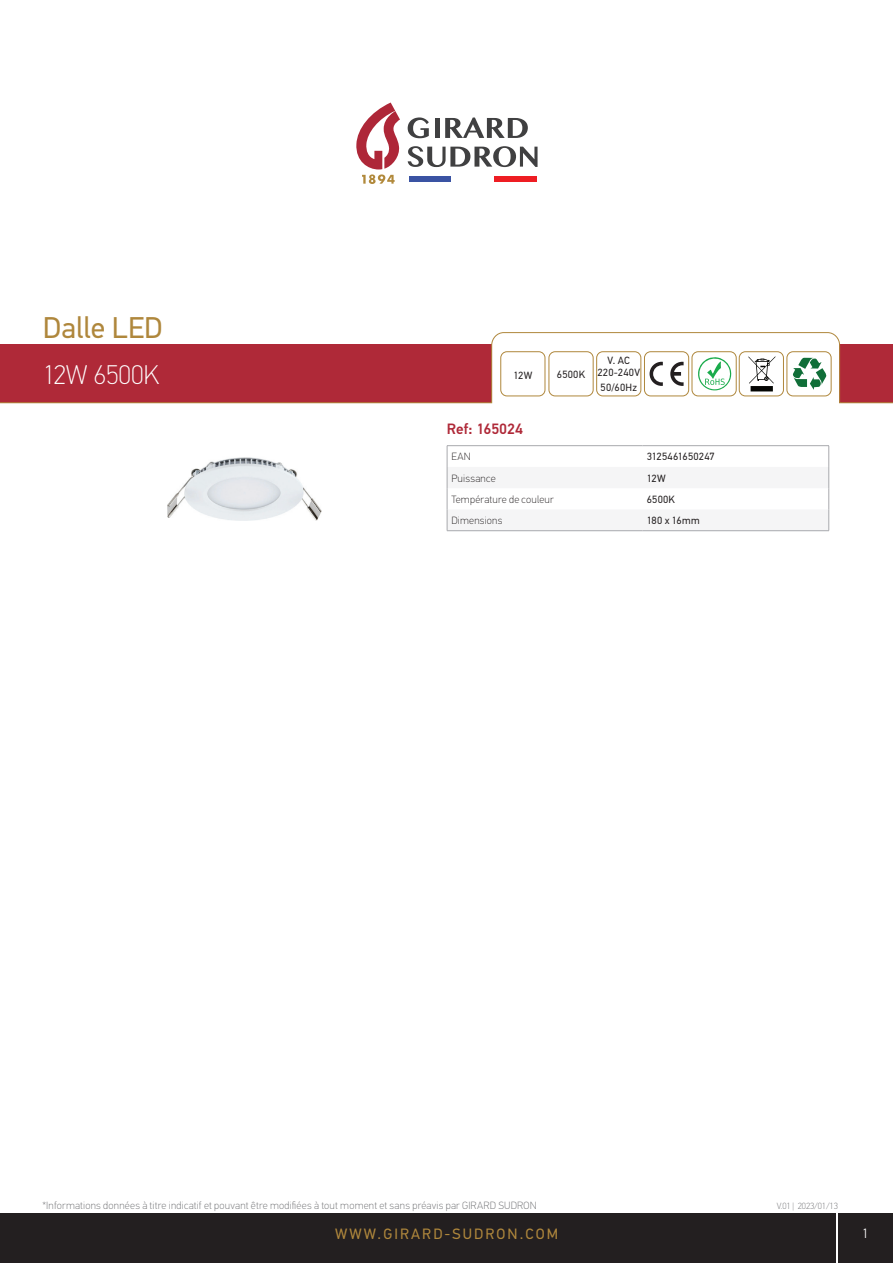
<style>
.page{position:relative;width:893px;height:1263px;background:#fff}
.page>*{position:absolute;margin:0;border:0;box-sizing:border-box;transform-origin:0 0}
.t1{font:30px "PF Din Text Pro";color:#af873c}
.t2{font:100 27px "PF Din Text Pro";letter-spacing:-.005em;color:#fff}
.t3{font:15px "PF Din Text Pro";letter-spacing:.14em;color:#af873c}
.t4{font:500 15px "PF Din Text Pro";color:#af2938}
.t5{font:300 13.5px "PF Din Text Pro";color:#fff}
.t6{font:100 10.5px "PF Din Text Pro";letter-spacing:.02em;color:#6c6d70}
.t7{font:10.5px/12px "PF Din Text Pro";letter-spacing:.02em;color:#231f20;text-align:center}
.t8{font:100 10.5px "PF Din Text Pro";letter-spacing:.015em;color:#231f20}
.t9{font:100 9px "PF Din Text Pro";letter-spacing:-.01em;color:#6c6d70}
</style>
<div class="page">
<div style="left:0;top:1213px;width:836px;height:50px;background:#231f20"></div>
<div style="left:838px;top:1213px;width:55px;height:50px;background:#231f20"></div>
<hr style="left:447px;top:445px;width:195px;height:1px;background:#a8a9ad">
<hr style="left:642px;top:445px;width:187px;height:1px;background:#a8a9ad">
<svg style="left:447px;top:446px;width:382px;height:84px"></svg>
<hr style="left:447px;top:530px;width:195px;height:1px;background:#a8a9ad">
<hr style="left:642px;top:530px;width:187px;height:1px;background:#a8a9ad">
<svg style="left:0;top:332px;width:893px;height:71px"></svg>
<div style="left:549px;top:351px;width:44px;height:45px;border:1px solid #af873c;border-radius:6px"></div>
<div style="left:501px;top:351px;width:44px;height:45px;border:1px solid #af873c;border-radius:6px"></div>
<div style="left:596px;top:351px;width:45px;height:45px;border:1px solid #af873c;border-radius:6px"></div>
<div style="left:787px;top:351px;width:44px;height:45px;border:1px solid #af873c;border-radius:6px"></div>
<svg style="left:792px;top:358px;width:35px;height:32px"></svg>
<div style="left:739px;top:351px;width:45px;height:45px;border:1px solid #af873c;border-radius:6px"></div>
<svg style="left:748px;top:356px;width:27px;height:35px"></svg>
<div style="left:692px;top:351px;width:44px;height:45px;border:1px solid #af873c;border-radius:6px"></div>
<svg style="left:698px;top:357px;width:33px;height:33px"></svg>
<div style="left:644px;top:351px;width:45px;height:45px;border:1px solid #af873c;border-radius:6px"></div>
<svg style="left:650px;top:362px;width:13px;height:24px"></svg>
<svg style="left:670px;top:362px;width:14px;height:24px"></svg>
<div style="left:409px;top:177px;width:43px;height:5px;background:#3a53a3"></div>
<div style="left:494px;top:177px;width:43px;height:5px;background:#ee1d23"></div>
<svg style="left:408px;top:117px;width:21px;height:21px"></svg>
<div style="left:435px;top:118px;width:5px;height:20px;background:#404041"></div>
<svg style="left:445px;top:118px;width:83px;height:20px"></svg>
<svg style="left:408px;top:146px;width:129px;height:21px"></svg>
<svg style="left:356px;top:103px;width:44px;height:81px"></svg>
<img style="left:167px;top:457px;width:155px;height:64px">
<h1 class="t1" style="left:43px;top:310px;width:122px">Dalle LED</h1>
<h2 class="t2" style="left:43px;top:359px;width:119px">12W 6500K</h2>
<p class="t7" style="left:513px;top:370px;width:20px">12W</p>
<p class="t7" style="left:557px;top:368px;width:30px">6500K</p>
<p class="t7" style="left:597px;top:355px;width:44px">V. AC<br>220-240V</p>
<p class="t7" style="left:601px;top:382px;width:38px">50/60Hz</p>
<h3 class="t4" style="left:447px;top:420px;width:78px">Ref: 165024</h3>
<p class="t8" style="left:451px;top:451px;width:21px">EAN</p>
<p class="t7" style="left:647px;top:451px;width:70px">3125461650247</p>
<p class="t8" style="left:451px;top:472px;width:46px">Puissance</p>
<p class="t7" style="left:647px;top:472px;width:20px">12W</p>
<p class="t8" style="left:451px;top:493px;width:104px">Température de couleur</p>
<p class="t7" style="left:647px;top:493px;width:30px">6500K</p>
<p class="t8" style="left:451px;top:514px;width:53px">Dimensions</p>
<p class="t7" style="left:647px;top:514px;width:54px">180 x 16mm</p>
<p class="t6" style="left:43px;top:1199px;width:496px">*Informations données à titre indicatif et pouvant être modifiées à tout moment et sans préavis par GIRARD SUDRON</p>
<p class="t9" style="left:777px;top:1201px;width:63px">V.01 | 2023/01/13</p>
<h3 class="t3" style="left:335px;top:1224px;width:224px">WWW.GIRARD-SUDRON.COM</h3>
<p class="t5" style="left:862px;top:1226px;width:8px">1</p>
</div>
